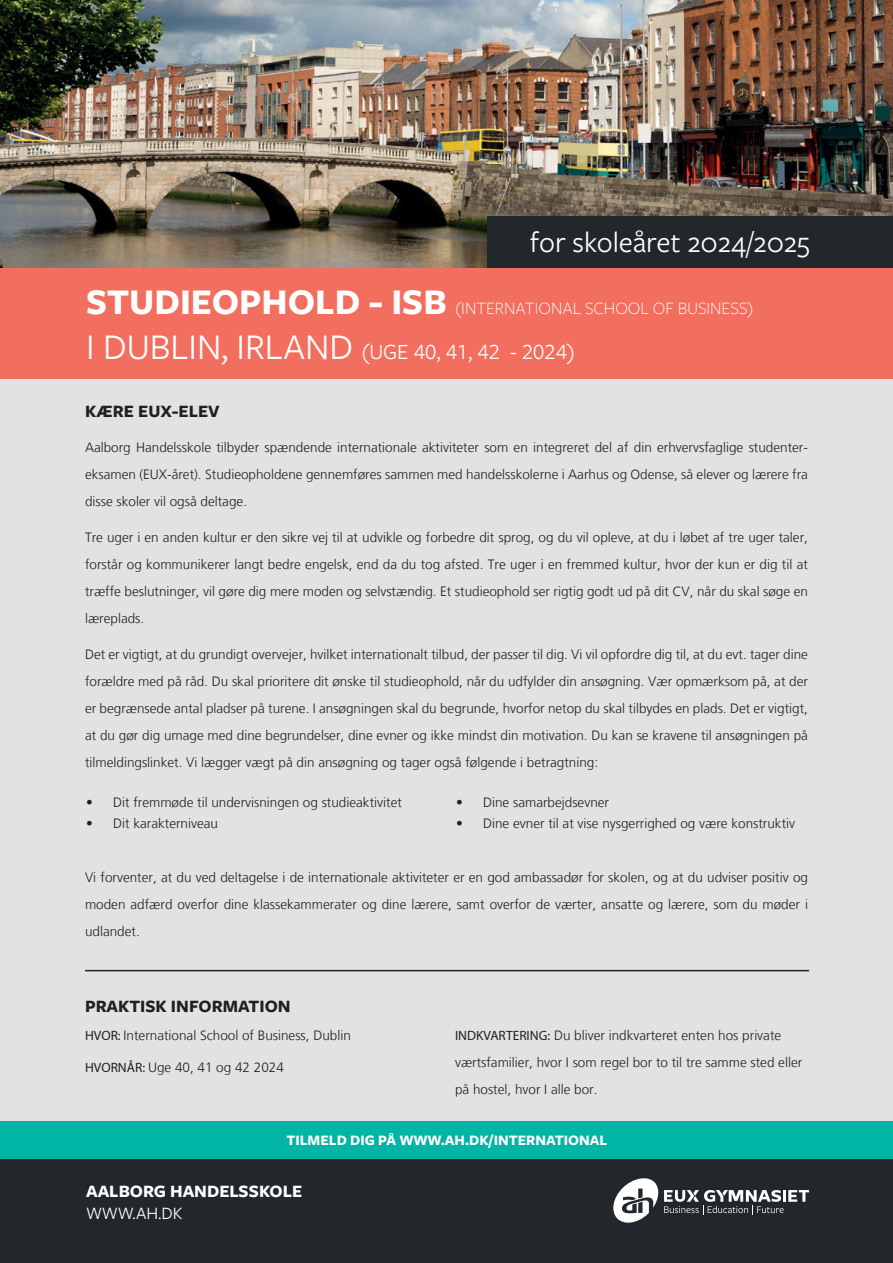
<style>
.page{position:relative;width:893px;height:1263px;background:#fff}
.page>*{position:absolute;margin:0;border:0;box-sizing:border-box;transform-origin:0 0}
.t1{font:30px "Freight Sans Pro";color:#fff}
.t2{font:22.5px "Freight Sans Pro";color:#fff}
.t3{font:300 18px "Freight Sans Pro";color:#fff}
.t4{font:700 18px "Freight Sans Pro";color:#231f20}
.t5{font:700 18px "Freight Sans Pro";color:#fff}
.t6{font:18px "Freight Sans Pro";letter-spacing:-.01em;color:#fff}
.t7{font:700 15px "Freight Sans Pro";color:#fff}
.t8{font:300 13.5px/27px "Frutiger LT";color:#231f20;text-align:justify}
.s1{font-weight:700;font-size:37.5px}
.s2{font-size:37.5px}
.s3{font-family:"Myriad Pro";font-weight:400}
</style>
<div class="page">
<img style="left:0;top:0;width:893px;height:268px">
<div style="left:0;top:268px;width:893px;height:111px;background:#f26f5f"></div>
<div style="left:487px;top:216px;width:406px;height:52px;background:#22272b"></div>
<div style="left:0;top:1159px;width:893px;height:104px;background:#22272b"></div>
<div style="left:0;top:1120px;width:893px;height:39px;background:#00b5a4"></div>
<div style="left:0;top:379px;width:893px;height:741px;background:#e2e2e2"></div>
<hr style="left:85px;top:970px;width:724px;height:1px;background:#231f20">
<svg style="left:613px;top:1178px;width:196px;height:45px"></svg>
<h1 class="t1" style="left:530px;top:223px;width:281px">for skoleåret 2024/2025</h1>
<h3 class="t3" style="left:86px;top:296px;width:669px"><span class="s1">STUDIEOPHOLD - ISB</span> (INTERNATIONAL SCHOOL OF BUSINESS)</h3>
<h2 class="t2" style="left:86px;top:336px;width:490px"><span class="s2">I DUBLIN, IRLAND</span> (UGE 40, 41, 42 - 2024)</h2>
<h3 class="t4" style="left:85px;top:399px;width:136px">KÆRE EUX-ELEV</h3>
<p class="t8" style="left:85px;top:434px;width:724px">Aalborg Handelsskole tilbyder spændende internationale aktiviteter som en integreret del af din erhvervsfaglige studenter&shy;eksamen (EUX-året). Studieopholdene gennemføres sammen med handelsskolerne i Aarhus og Odense, så elever og lærere fra disse skoler vil også deltage.</p>
<p class="t8" style="left:85px;top:524px;width:724px">Tre uger i en anden kultur er den sikre vej til at udvikle og forbedre dit sprog, og du vil opleve, at du i løbet af tre uger taler, forstår og kommunikerer langt bedre engelsk, end da du tog afsted. Tre uger i en fremmed kultur, hvor der kun er dig til at træffe beslutninger, vil gøre dig mere moden og selvstændig. Et studieophold ser rigtig godt ud på dit CV, når du skal søge en læreplads.</p>
<p class="t8" style="left:85px;top:640px;width:724px">Det er vigtigt, at du grundigt overvejer, hvilket internationalt tilbud, der passer til dig. Vi vil opfordre dig til, at du evt. tager dine forældre med på råd. Du skal prioritere dit ønske til studieophold, når du udfylder din ansøgning. Vær opmærksom på, at der er begrænsede antal pladser på turene. I ansøgningen skal du begrunde, hvorfor netop du skal tilbydes en plads. Det er vigtigt, at du gør dig umage med dine begrundelser, dine evner og ikke mindst din motivation. Du kan se kravene til ansøgningen på tilmeldingslinket. Vi lægger vægt på din ansøgning og tager også følgende i betragtning:</p>
<p class="t8" style="left:86px;top:789px;width:317px">• Dit fremmøde til undervisningen og studieaktivitet</p>
<p class="t8" style="left:86px;top:810px;width:133px">• Dit karakterniveau</p>
<p class="t8" style="left:456px;top:789px;width:155px">• Dine samarbejdsevner</p>
<p class="t8" style="left:456px;top:810px;width:341px">• Dine evner til at vise nysgerrighed og være konstruktiv</p>
<p class="t8" style="left:85px;top:863px;width:724px">Vi forventer, at du ved deltagelse i de internationale aktiviteter er en god ambassadør for skolen, og at du udviser positiv og moden adfærd overfor dine klassekammerater og dine lærere, samt overfor de værter, ansatte og lærere, som du møder i udlandet.</p>
<h3 class="t4" style="left:85px;top:993px;width:207px">PRAKTISK INFORMATION</h3>
<p class="t8" style="left:85px;top:1022px;width:267px"><span class="s3">HVOR:</span> International School of Business, Dublin</p>
<p class="t8" style="left:85px;top:1054px;width:200px"><span class="s3">HVORNÅR:</span> Uge 40, 41 og 42 2024</p>
<p class="t8" style="left:455px;top:1022px;width:349px;text-align:left"><span class="s3">INDKVARTERING:</span> Du bliver indkvarteret enten hos private værtsfamilier, hvor I som regel bor to til tre samme sted eller på hostel, hvor I alle bor.</p>
<p class="t7" style="left:286px;top:1130px;width:322px">TILMELD DIG PÅ WWW.AH.DK/INTERNATIONAL</p>
<h3 class="t5" style="left:86px;top:1179px;width:218px">AALBORG HANDELSSKOLE</h3>
<h3 class="t6" style="left:86px;top:1201px;width:98px">WWW.AH.DK</h3>
</div>
